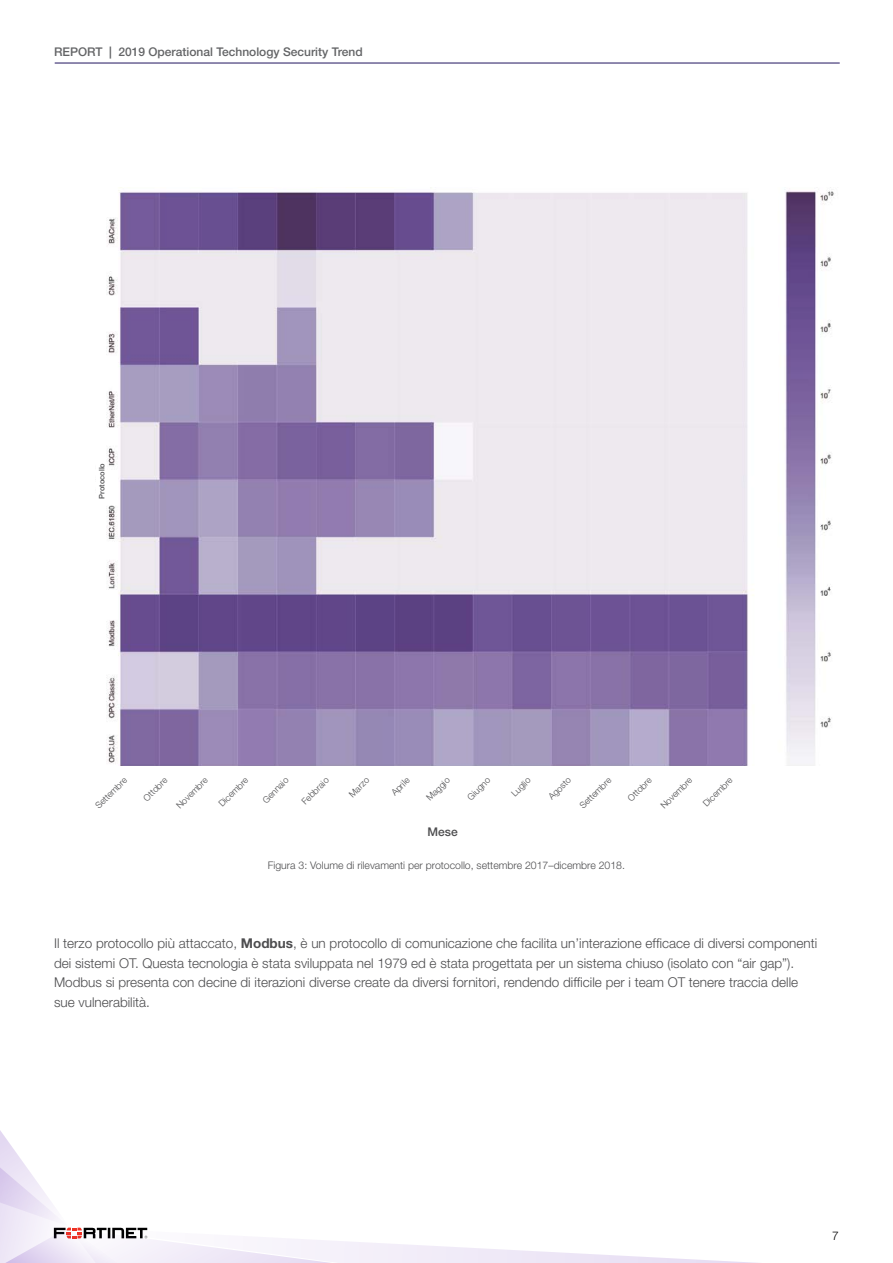
<style>
.page{position:relative;width:893px;height:1263px;background:#fff}
.page>*{position:absolute;margin:0;border:0;box-sizing:border-box;transform-origin:0 0}
.t1{font:300 13.5px/19.5px "Helvetica Neue LT Pro";color:#4d4d4f}
.t2{font:500 12px "Helvetica Neue LT Pro";color:#636466}
.t3{font:500 12px "Helvetica Neue LT Pro";color:#4d4d4f}
.t4{font:300 12px "Helvetica Neue LT Pro";color:#000}
.t5{font:300 10.5px "Helvetica Neue LT Pro";color:#4d4d4f}
.t6{font:300 9px "Helvetica Neue LT Pro";color:#4d4d4f}
.t7{font:500 7.5px "Helvetica Neue LT Pro";color:#4d4d4f}
.s1{font-weight:700}
</style>
<div class="page">
<hr style="left:55px;top:63px;width:785px;height:1px;background:#21145f">
<svg style="left:0;top:1130px;width:757px;height:133px"></svg>
<img style="left:106px;top:190px;width:728px;height:575px">
<div style="left:97px;top:463px;width:10px;height:36px;background:#fff"></div>
<p class="t2" style="left:54px;top:44px;width:310px">REPORT <span class="s1">|</span> 2019 Operational Technology Security Trend</p>
<p class="t7" style="left:97px;top:499px;width:37px;rotate:-90deg">Protocollo</p>
<p class="t6" style="left:141px;top:796px;width:31px;rotate:-45deg">Ottobre</p>
<p class="t6" style="left:465px;top:794px;width:30px;rotate:-45deg">Giugno</p>
<p class="t6" style="left:625px;top:796px;width:31px;rotate:-45deg">Ottobre</p>
<p class="t6" style="left:174px;top:803px;width:42px;rotate:-45deg">Novembre</p>
<p class="t6" style="left:658px;top:803px;width:42px;rotate:-45deg">Novembre</p>
<p class="t6" style="left:216px;top:801px;width:39px;rotate:-45deg">Dicembre</p>
<p class="t6" style="left:701px;top:801px;width:39px;rotate:-45deg">Dicembre</p>
<p class="t6" style="left:389px;top:790px;width:23px;rotate:-45deg">Aprile</p>
<p class="t6" style="left:546px;top:794px;width:29px;rotate:-45deg">Agosto</p>
<p class="t6" style="left:93px;top:803px;width:42px;rotate:-45deg">Settembre</p>
<p class="t6" style="left:577px;top:803px;width:42px;rotate:-45deg">Settembre</p>
<p class="t6" style="left:260px;top:798px;width:34px;rotate:-45deg">Gennaio</p>
<p class="t6" style="left:424px;top:795px;width:30px;rotate:-45deg">Maggio</p>
<p class="t6" style="left:299px;top:799px;width:36px;rotate:-45deg">Febbraio</p>
<p class="t6" style="left:347px;top:792px;width:26px;rotate:-45deg">Marzo</p>
<p class="t6" style="left:509px;top:791px;width:25px;rotate:-45deg">Luglio</p>
<p class="t3" style="left:428px;top:824px;width:32px">Mese</p>
<p class="t5" style="left:268px;top:858px;width:359px">Figura 3: Volume di rilevamenti per protocollo, settembre 2017–dicembre 2018.</p>
<p class="t1" style="left:54px;top:933px;width:765px">Il terzo protocollo più attaccato, <span class="s1">Modbus</span>, è un protocollo di comunicazione che facilita un’interazione efficace di diversi componenti dei sistemi OT. Questa tecnologia è stata sviluppata nel 1979 ed è stata progettata per un sistema chiuso (isolato con “air gap”).<br>Modbus si presenta con decine di iterazioni diverse create da diversi fornitori, rendendo difficile per i team OT tenere traccia delle sue vulnerabilità.</p>
<p class="t4" style="left:832px;top:1229px;width:8px">7</p>
</div>
